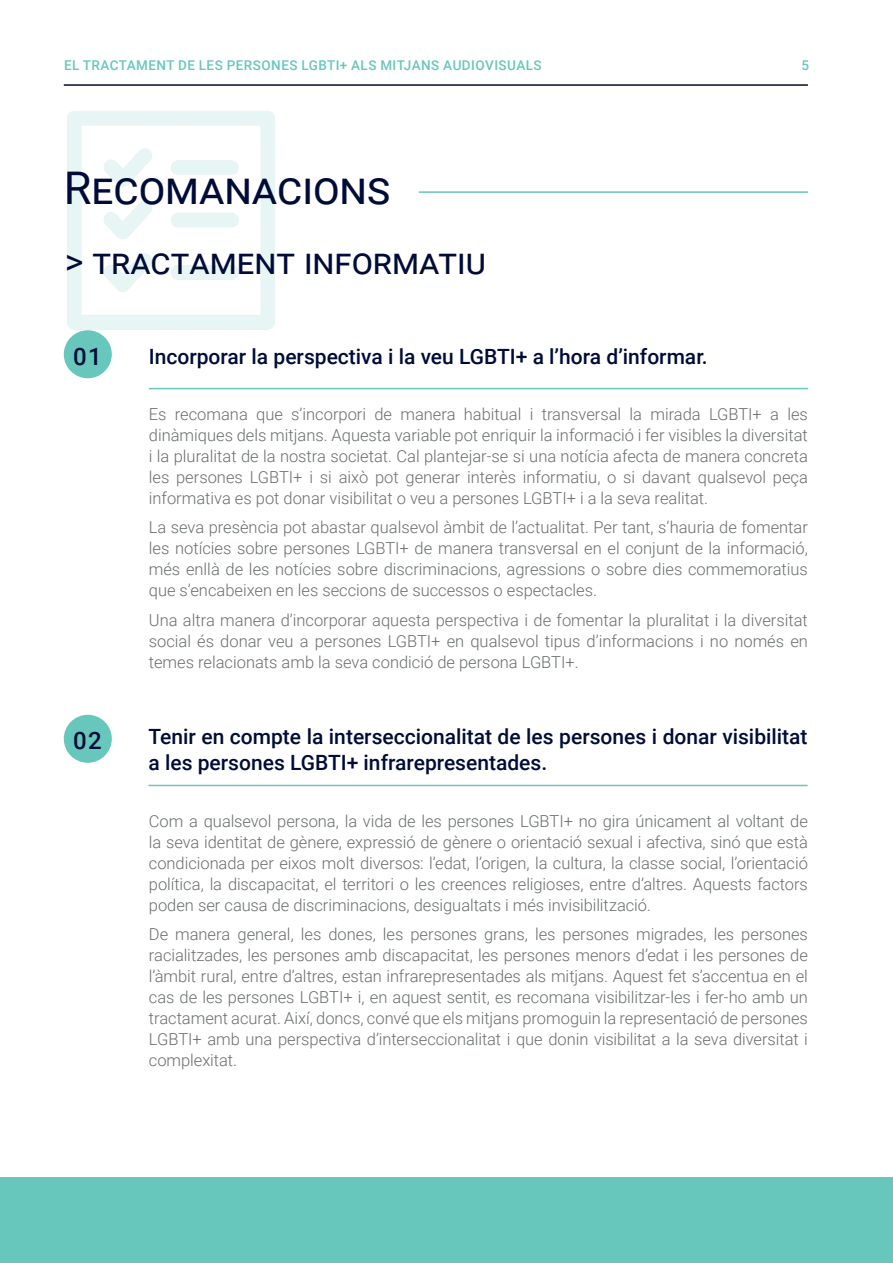
<style>
.page{position:relative;width:893px;height:1263px;background:#fff}
.page>*{position:absolute;margin:0;border:0;box-sizing:border-box;transform-origin:0 0}
.t1{font:45px "Roboto";color:#000c37}
.t2{font:36px "Roboto";color:#000c37}
.t3{font:500 24px "Roboto";color:#000c37}
.t4{font:500 21px/25.2px "Roboto";color:#000c37}
.t5{font:300 16.5px/21px "Roboto";color:#6a6e6f;text-align:justify}
.t6{font:500 13.5px "Roboto";letter-spacing:.035em;color:#67c7bd}
</style>
<div class="page">
<div style="left:0;top:1178px;width:893px;height:85px;background:#67c7bd"></div>
<hr style="left:64px;top:84px;width:744px;height:2px;background:#000c37">
<img style="left:67px;top:111px;width:208px;height:224px">
<hr style="left:419px;top:191px;width:389px;height:2px;background:#67c7bd">
<div style="left:64px;top:330px;width:48px;height:48px;background:#67c7bd;border-radius:50%"></div>
<hr style="left:149px;top:388px;width:659px;height:1px;background:#67c7bd">
<div style="left:64px;top:715px;width:48px;height:48px;background:#67c7bd;border-radius:50%"></div>
<hr style="left:148px;top:785px;width:660px;height:1px;background:#67c7bd">
<p class="t6" style="left:64px;top:55px;width:479px">EL TRACTAMENT DE LES PERSONES LGBTI+ ALS MITJANS AUDIOVISUALS</p>
<p class="t6" style="left:801px;top:55px;width:9px">5</p>
<h1 class="t1" style="left:64px;top:156px;width:328px">Recomanacions</h1>
<h2 class="t2" style="left:65px;top:236px;width:423px">&gt; tractament informatiu</h2>
<h3 class="t3" style="left:73px;top:339px;width:30px">01</h3>
<p class="t4" style="left:149px;top:344px;width:560px">Incorporar la perspectiva i la veu LGBTI+ a l’hora d’informar.</p>
<p class="t5" style="left:149px;top:403px;width:661px">Es recomana que s’incorpori de manera habitual i transversal la mirada LGBTI+ a les dinàmiques dels mitjans. Aquesta variable pot enriquir la informació i fer visibles la diversitat i la pluralitat de la nostra societat. Cal plantejar-se si una notícia afecta de manera concreta les persones LGBTI+ i si això pot generar interès informatiu, o si davant qualsevol peça informativa es pot donar visibilitat o veu a persones LGBTI+ i a la seva realitat.</p>
<p class="t5" style="left:149px;top:516px;width:661px">La seva presència pot abastar qualsevol àmbit de l’actualitat. Per tant, s’hauria de fomentar les notícies sobre persones LGBTI+ de manera transversal en el conjunt de la informació, més enllà de les notícies sobre discriminacions, agressions o sobre dies commemoratius que s’encabeixen en les seccions de successos o espectacles.</p>
<p class="t5" style="left:149px;top:609px;width:661px">Una altra manera d’incorporar aquesta perspectiva i de fomentar la pluralitat i la diversitat social és donar veu a persones LGBTI+ en qualsevol tipus d’informacions i no només en temes relacionats amb la seva condició de persona LGBTI+.</p>
<h3 class="t3" style="left:73px;top:724px;width:30px">02</h3>
<p class="t4" style="left:148px;top:723px;width:661px">Tenir en compte la interseccionalitat de les persones i donar visibilitat a les persones LGBTI+ infrarepresentades.</p>
<p class="t5" style="left:149px;top:810px;width:661px">Com a qualsevol persona, la vida de les persones LGBTI+ no gira únicament al voltant de la seva identitat de gènere, expressió de gènere o orientació sexual i afectiva, sinó que està condicionada per eixos molt diversos: l’edat, l’origen, la cultura, la classe social, l’orientació política, la discapacitat, el territori o les creences religioses, entre d’altres. Aquests factors poden ser causa de discriminacions, desigualtats i més invisibilització.</p>
<p class="t5" style="left:149px;top:923px;width:661px">De manera general, les dones, les persones grans, les persones migrades, les persones racialitzades, les persones amb discapacitat, les persones menors d’edat i les persones de l’àmbit rural, entre d’altres, estan infrarepresentades als mitjans. Aquest fet s’accentua en el cas de les persones LGBTI+ i, en aquest sentit, es recomana visibilitzar-les i fer-ho amb un tractament acurat. Així, doncs, convé que els mitjans promoguin la representació de persones LGBTI+ amb una perspectiva d’interseccionalitat i que donin visibilitat a la seva diversitat i complexitat.</p>
</div>
